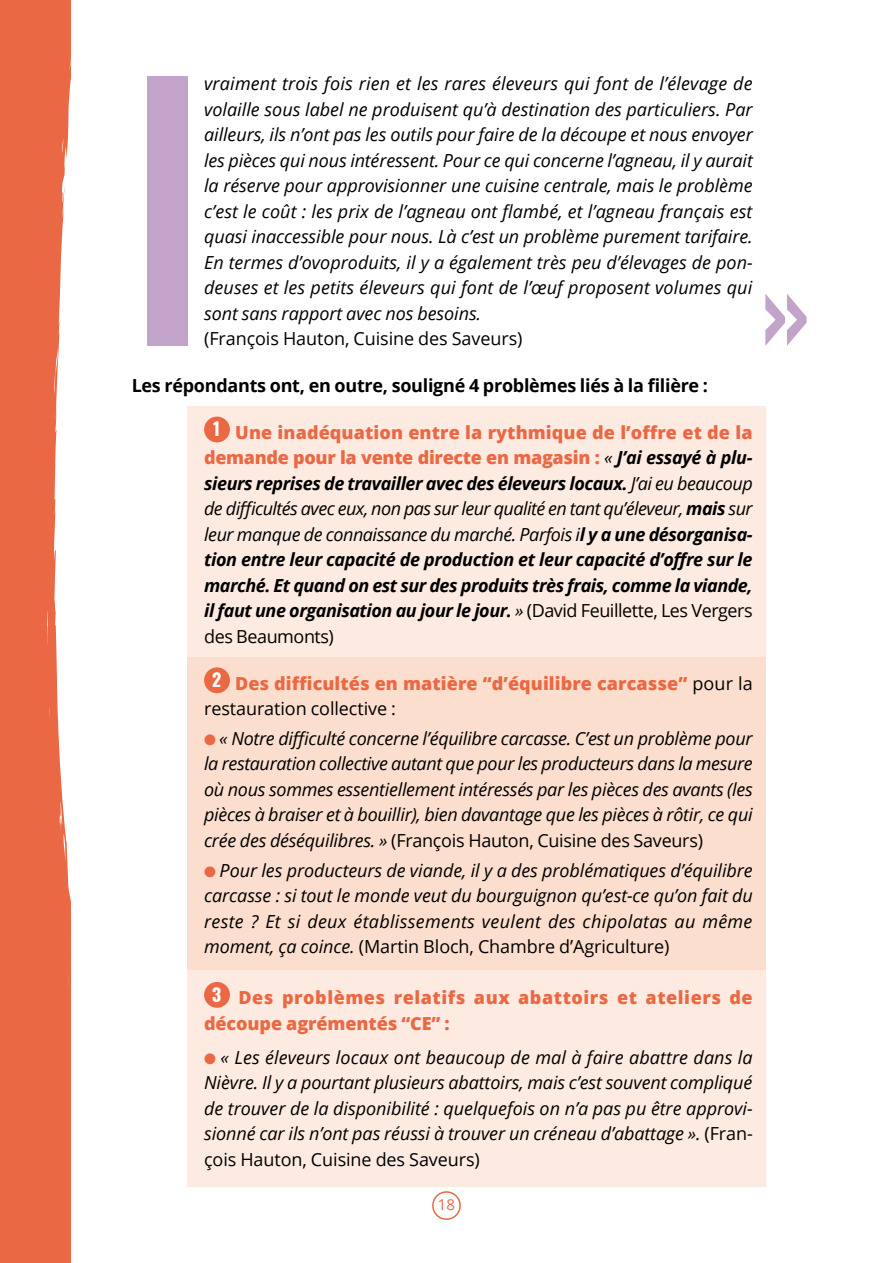
<style>
.page{position:relative;width:893px;height:1263px;background:#fff}
.page>*{position:absolute;margin:0;border:0;box-sizing:border-box;transform-origin:0 0}
.t1{font:italic 18px/25.5px "Open Sans";letter-spacing:-.005em;color:#000;text-align:justify}
.t2{font:italic 700 18px/25.5px "Open Sans";letter-spacing:-.025em;color:#000;text-align:justify}
.t3{font:800 18px/25.5px "Open Sans";letter-spacing:.005em;color:#eb6844}
.t4{font:800 18px/25.5px "Open Sans";letter-spacing:.03em;color:#eb6844}
.t5{font:700 18px "Open Sans";letter-spacing:-.015em;color:#000}
.t6{font:18px "Open Sans";letter-spacing:-.005em;color:#000}
.t7{font:15px "Open Sans";color:#eb6844}
.s1{font-family:"Oswald";font-style:normal;color:#fff}
.s2{font-weight:800;font-style:normal;color:#eb6844}
.s3{font-weight:400}
.s4{font-weight:400;font-style:normal}
.s5{font-family:"Oswald";font-weight:700;color:#fff}
.s6{font-weight:400;color:#000}
.s7{color:#eb6844}
.s8{font-style:normal}
</style>
<div class="page">
<svg style="left:0;top:0;width:70px;height:1263px;background:#ec7655"></svg>
<svg style="left:65px;top:965px;width:3px;height:42px"></svg>
<svg style="left:46px;top:379px;width:1px;height:31px"></svg>
<div style="left:432px;top:1191px;width:29px;height:29px;border:2px solid #eb6844;border-radius:50%"></div>
<div style="left:187px;top:406px;width:578px;height:780px;background:#fdebe1"></div>
<div style="left:147px;top:77px;width:41px;height:269px;background:#c2a3c9"></div>
<svg style="left:765px;top:294px;width:42px;height:52px"></svg>
<div style="left:187px;top:657px;width:578px;height:312px;background:#fcdece"></div>
<div style="left:204px;top:417px;width:26px;height:25px;background:#eb6844;border-radius:50%"></div>
<div style="left:204px;top:667px;width:26px;height:26px;background:#eb6844;border-radius:50%"></div>
<div style="left:204px;top:982px;width:26px;height:26px;background:#eb6844;border-radius:50%"></div>
<p class="t1" style="left:204px;top:71px;width:550px">vraiment trois fois rien et les rares éleveurs qui font de l’élevage de volaille sous label ne produisent qu’à destination des particuliers. Par ailleurs, ils n’ont pas les outils pour faire de la découpe et nous envoyer les pièces qui nous intéressent. Pour ce qui concerne l’agneau, il y aurait la réserve pour approvisionner une cuisine centrale, mais le problème c’est le coût : les prix de l’agneau ont flambé, et l’agneau français est quasi inaccessible pour nous. Là c’est un problème purement tarifaire.<br>En termes d’ovoproduits, il y a également très peu d’élevages de pon&shy;deuses et les petits éleveurs qui font de l’œuf proposent volumes qui sont sans rapport avec nos besoins.</p>
<p class="t6" style="left:204px;top:327px;width:320px">(François Hauton, Cuisine des Saveurs)</p>
<p class="t5" style="left:132px;top:373px;width:578px">Les répondants ont, en outre, souligné 4 problèmes liés à la filière :</p>
<p class="t2" style="left:204px;top:419px;width:550px;text-indent:8px"><span class="s1">1</span> <span class="s2">Une inadéquation entre la rythmique de l’offre et de la demande pour la vente directe en magasin :</span> <span class="s3">«</span> J’ai essayé à plu&shy;sieurs reprises de travailler avec des éleveurs locaux. <span class="s3">J’ai eu beaucoup de difficultés avec eux, non pas sur leur qualité en tant qu’éleveur,</span> mais <span class="s3">sur leur manque de connaissance du marché. Parfois i</span>l y a une désorganisa&shy;tion entre leur capacité de production et leur capacité d’offre sur le marché. Et quand on est sur des produits très frais, comme la viande, il faut une organisation au jour le jour. <span class="s3">»</span> <span class="s4">(David Feuillette, Les Vergers des Beaumonts)</span></p>
<p class="t3" style="left:204px;top:669px;width:550px;text-indent:8px"><span class="s5">2</span> Des difficultés en matière “d’équilibre carcasse” <span class="s6">pour la restauration collective :</span></p>
<p class="t1" style="left:204px;top:725px;width:550px"><span class="s7">●</span> « Notre difficulté concerne l’équilibre carcasse. C’est un problème pour la restauration collective autant que pour les producteurs dans la mesure où nous sommes essentiellement intéressés par les pièces des avants (les pièces à braiser et à bouillir), bien davantage que les pièces à rôtir, ce qui crée des déséquilibres. » <span class="s8">(François Hauton, Cuisine des Saveurs)</span></p>
<p class="t1" style="left:204px;top:857px;width:550px"><span class="s7">●</span> Pour les producteurs de viande, il y a des problématiques d’équilibre carcasse : si tout le monde veut du bourguignon qu’est-ce qu’on fait du reste ? Et si deux établissements veulent des chipolatas au même moment, ça coince. <span class="s8">(Martin Bloch, Chambre d’Agriculture)</span></p>
<p class="t4" style="left:204px;top:984px;width:550px;text-indent:8px"><span class="s5">3</span> Des problèmes relatifs aux abattoirs et ateliers de découpe agrémentés “CE” :</p>
<p class="t1" style="left:204px;top:1044px;width:550px"><span class="s7">●</span> « Les éleveurs locaux ont beaucoup de mal à faire abattre dans la Nièvre. Il y a pourtant plusieurs abattoirs, mais c’est souvent compliqué de trouver de la disponibilité : quelquefois on n’a pas pu être approvi&shy;sionné car ils n’ont pas réussi à trouver un créneau d’abattage ». <span class="s8">(Fran&shy;çois Hauton, Cuisine des Saveurs)</span></p>
<p class="t7" style="left:438px;top:1194px;width:19px">18</p>
</div>
